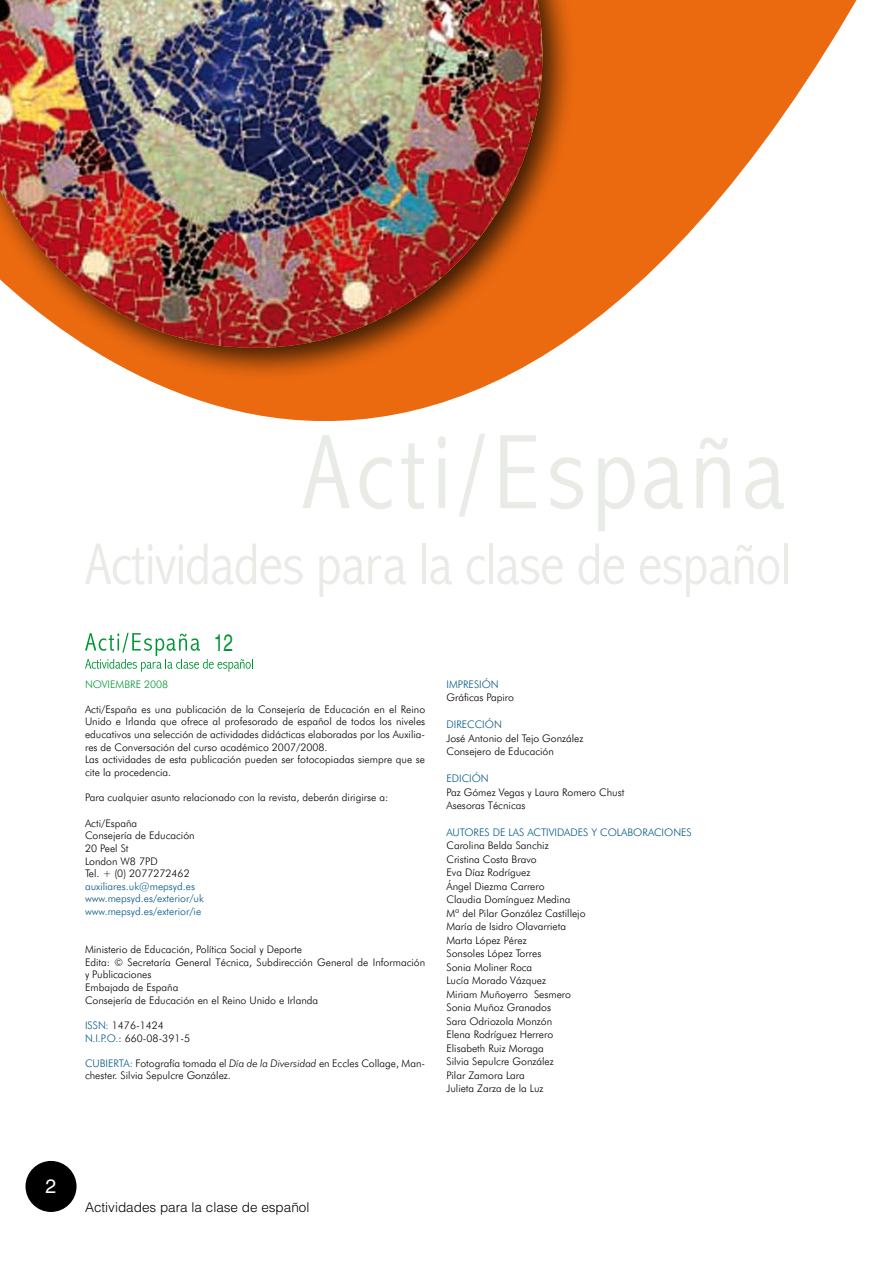
<style>
.page{position:relative;width:893px;height:1263px;background:#fff}
.page>*{position:absolute;margin:0;border:0;box-sizing:border-box;transform-origin:0 0}
.t1{font:23.7px "Helvetica";color:#009534;scale:.73 1}
.t2{font:19.5px "Helvetica";color:#fff}
.t3{font:300 13.5px "Helvetica";color:#000}
.t4{font:300 10.5px/13.5px "Futura BT";color:#000}
.t5{font:300 10.5px/12.6px "Futura BT";color:#005682}
.t6{font:300 10.5px "Futura BT";color:#009534}
.s1{color:#005682}
.s2{font-style:italic}
</style>
<div class="page">
<div style="left:26px;top:1161px;width:51px;height:51px;background:#000;border-radius:50%"></div>
<svg style="left:127px;top:0;width:730px;height:633px"></svg>
<svg style="left:85px;top:633px;width:168px;height:39px"></svg>
<svg style="left:85px;top:543px;width:218px;height:42px"></svg>
<svg style="left:319px;top:556px;width:87px;height:41px"></svg>
<hr style="left:422px;top:543px;width:4px;height:41px;background:#e8ebe6">
<svg style="left:430px;top:556px;width:22px;height:29px"></svg>
<svg style="left:467px;top:556px;width:17px;height:29px"></svg>
<hr style="left:489px;top:543px;width:4px;height:41px;background:#e8ebe6">
<svg style="left:497px;top:556px;width:66px;height:29px"></svg>
<svg style="left:579px;top:543px;width:45px;height:42px"></svg>
<svg style="left:640px;top:545px;width:139px;height:52px"></svg>
<hr style="left:784px;top:543px;width:4px;height:41px;background:#e8ebe6">
<svg style="left:302px;top:435px;width:48px;height:73px"></svg>
<svg style="left:360px;top:457px;width:31px;height:52px"></svg>
<svg style="left:401px;top:443px;width:23px;height:66px"></svg>
<svg style="left:438px;top:436px;width:8px;height:72px"></svg>
<svg style="left:459px;top:434px;width:26px;height:83px"></svg>
<svg style="left:500px;top:435px;width:36px;height:73px"></svg>
<svg style="left:550px;top:457px;width:33px;height:52px"></svg>
<svg style="left:598px;top:457px;width:37px;height:74px"></svg>
<svg style="left:644px;top:457px;width:39px;height:52px"></svg>
<svg style="left:696px;top:437px;width:34px;height:71px"></svg>
<svg style="left:745px;top:457px;width:39px;height:52px"></svg>
<div style="left:0;top:0;width:586px;height:391px;background:#000;opacity:.75"></div>
<img style="left:0;top:0;width:542px;height:348px">
<h1 class="t1" style="left:214px;top:629px;width:28px">12</h1>
<p class="t6" style="left:85px;top:677px;width:85px">NOVIEMBRE 2008</p>
<p class="t4" style="left:85px;top:703px;width:342px;line-height:12.6px">Acti/España es una publicación de la Consejería de Educación en el Reino Unido e Irlanda que ofrece al profesorado de español de todos los niveles educativos una selección de actividades didácticas elaboradas por los Auxilia&shy;res de Conversación del curso académico 2007/2008.<br>Las actividades de esta publicación pueden ser fotocopiadas siempre que se cite la procedencia.</p>
<p class="t4" style="left:85px;top:791px;width:305px">Para cualquier asunto relacionado con la revista, deberán dirigirse a:</p>
<p class="t4" style="left:85px;top:816px;width:111px;line-height:12.6px">Acti/España<br>Consejería de Educación<br>20 Peel St<br>London W8 7PD<br>Tel. + (0) 2077272462</p>
<p class="t5" style="left:85px;top:880px;width:120px">auxiliares.uk@mepsyd.es www.mepsyd.es/exterior/uk www.mepsyd.es/exterior/ie</p>
<p class="t4" style="left:85px;top:943px;width:342px;line-height:12.6px">Ministerio de Educación, Política Social y Deporte<br>Edita: © Secretaría General Técnica, Subdirección General de Información y Publicaciones<br>Embajada de España<br>Consejería de Educación en el Reino Unido e Irlanda</p>
<p class="t4" style="left:85px;top:1019px;width:107px;line-height:12.6px"><span class="s1">ISSN:</span> 1476-1424<br><span class="s1">N.I.P.O.</span>: 660-08-391-5</p>
<p class="t5" style="left:85px;top:1057px;width:14px">Cubierta</p>
<p class="t4" style="left:85px;top:1057px;width:342px;line-height:12.6px;text-indent:45px"><span class="s1">:</span> Fotografía tomada el <span class="s2">Día de la Diversidad</span> en Eccles Collage, Man&shy;chester. Silvia Sepulcre González.</p>
<p class="t5" style="left:446px;top:677px;width:9px">Impresi</p>
<p class="t5" style="left:482px;top:677px;width:16px">ón</p>
<p class="t4" style="left:446px;top:690px;width:69px">Gráficas Papiro</p>
<p class="t5" style="left:446px;top:718px;width:14px">Direcci</p>
<p class="t5" style="left:485px;top:718px;width:16px">ón</p>
<p class="t4" style="left:446px;top:731px;width:139px">José Antonio del Tejo González<br>Consejero de Educación</p>
<p class="t5" style="left:446px;top:772px;width:11px">Edici</p>
<p class="t5" style="left:472px;top:772px;width:16px">ón</p>
<p class="t4" style="left:446px;top:785px;width:179px">Paz Gómez Vegas y Laura Romero Chust<br>Asesoras Técnicas</p>
<p class="t5" style="left:446px;top:826px;width:14px">Autores</p>
<p class="t5" style="left:493px;top:826px;width:22px">de las</p>
<p class="t5" style="left:527px;top:826px;width:7px">actividades</p>
<p class="t5" style="left:591px;top:826px;width:17px">y colaboraciones</p>
<p class="t4" style="left:446px;top:839px;width:141px">Carolina Belda Sanchiz<br>Cristina Costa Bravo<br>Eva Díaz Rodríguez<br>Ángel Diezma Carrero<br>Claudia Domínguez Medina<br>Mª del Pilar González Castillejo<br>María de Isidro Olavarrieta<br>Marta López Pérez<br>Sonsoles López Torres<br>Sonia Moliner Roca<br>Lucía Morado Vázquez<br>Miriam Muñoyerro Sesmero<br>Sonia Muñoz Granados<br>Sara Odriozola Monzón<br>Elena Rodríguez Herrero<br>Elisabeth Ruiz Moraga<br>Silvia Sepulcre González<br>Pilar Zamora Lara<br>Julieta Zarza de la Luz</p>
<h2 class="t2" style="left:46px;top:1175px;width:12px">2</h2>
<p class="t3" style="left:85px;top:1199px;width:226px">Actividades para la clase de español</p>
</div>
